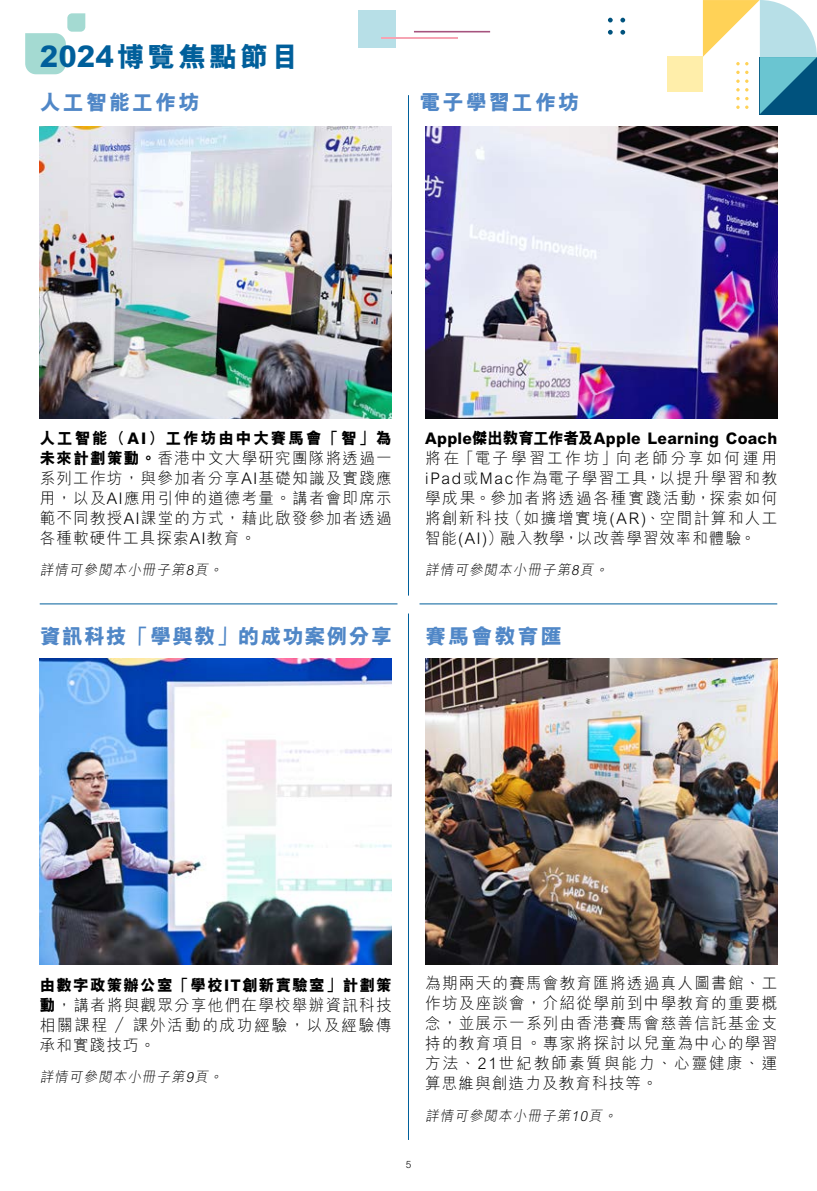
<style>
.page{position:relative;width:817px;height:1191px;background:#fff}
.page>*{position:absolute;margin:0;border:0;box-sizing:border-box;transform-origin:0 0}
.t1{font:800 28px "M Hei HK";letter-spacing:.1em;color:#005f9b}
.t2{font:800 21px "M Hei HK";color:#5087c7}
.t3{font:300 16px/20px "M Hei HK";letter-spacing:.085em;color:#000;text-align:justify}
.t4{font:800 16px "M Hei HK";letter-spacing:.015em;color:#000}
.t5{font:italic 300 14px "M Hei HK";color:#000}
.t6{font:300 10px "M Hei HK";color:#000}
.s1{font-size:30px}
.s2{font-weight:800}
</style>
<div class="page">
<svg style="left:702px;top:0;width:114px;height:114px"></svg>
<div style="left:667px;top:57px;width:35px;height:35px;background:#fea"></div>
<svg style="left:620px;top:18px;width:5px;height:4px"></svg>
<svg style="left:608px;top:18px;width:4px;height:4px"></svg>
<svg style="left:620px;top:30px;width:5px;height:5px"></svg>
<svg style="left:608px;top:30px;width:4px;height:5px"></svg>
<div style="left:358px;top:10px;width:37px;height:37px;background:#b7dfe7"></div>
<hr style="left:381px;top:37px;width:76px;height:1px;background:#f6a4b3">
<hr style="left:414px;top:31px;width:76px;height:1px;background:#a6537e">
<hr style="left:40px;top:603px;width:357px;height:1px;background:#005f9b">
<hr style="left:419px;top:603px;width:358px;height:1px;background:#005f9b">
<hr style="left:408px;top:613px;width:1px;height:527px;background:#005f9b">
<hr style="left:408px;top:95px;width:1px;height:500px;background:#005f9b">
<img style="left:40px;top:126px;width:352px;height:292px">
<img style="left:425px;top:658px;width:352px;height:306px">
<img style="left:425px;top:126px;width:352px;height:292px">
<img style="left:40px;top:658px;width:352px;height:306px">
<svg style="left:25px;top:13px;width:60px;height:61px"></svg>
<h1 class="t1" style="left:40px;top:38px;width:260px"><span class="s1">2024</span>博覽焦點節目</h1>
<h2 class="t2" style="left:40px;top:88px;width:162px">人工智能工作坊</h2>
<h2 class="t2" style="left:419px;top:88px;width:162px">電子學習工作坊</h2>
<p class="t3" style="left:40px;top:427px;width:353px"><span class="s2">人工智能（AI）工作坊由中大賽馬會「智」為未來計劃策動。</span>香港中文大學研究團隊將透過一系列工作坊，與參加者分享AI基礎知識及實踐應用，以及AI應用引伸的道德考量。講者會即席示範不同教授AI課堂的方式，藉此啟發參加者透過各種軟硬件工具探索AI教育。</p>
<p class="t5" style="left:40px;top:560px;width:188px">詳情可參閱本小冊子第8頁。</p>
<h2 class="t2" style="left:40px;top:622px;width:354px">資訊科技「學與教」的成功案例分享</h2>
<p class="t4" style="left:425px;top:427px;width:353px">Apple傑出教育工作者及Apple Learning Coach</p>
<p class="t3" style="left:425px;top:447px;width:353px">將在「電子學習工作坊」向老師分享如何運用iPad或Mac作為電子學習工具，以提升學習和教學成果。參加者將透過各種實踐活動，探索如何將創新科技（如擴增實境(AR)、空間計算和人工智能(AI)）融入教學，以改善學習效率和體驗。</p>
<p class="t5" style="left:425px;top:560px;width:188px">詳情可參閱本小冊子第8頁。</p>
<h2 class="t2" style="left:425px;top:622px;width:138px">賽馬會教育匯</h2>
<p class="t3" style="left:40px;top:974px;width:353px"><span class="s2">由數字政策辦公室「學校IT創新實驗室」計劃策動</span>，講者將與觀眾分享他們在學校舉辦資訊科技相關課程／課外活動的成功經驗，以及經驗傳承和實踐技巧。</p>
<p class="t5" style="left:40px;top:1067px;width:188px">詳情可參閱本小冊子第9頁。</p>
<p class="t3" style="left:425px;top:972px;width:353px">為期兩天的賽馬會教育匯將透過真人圖書館、工作坊及座談會，介紹從學前到中學教育的重要概念，並展示一系列由香港賽馬會慈善信託基金支持的教育項目。專家將探討以兒童為中心的學習方法、21世紀教師素質與能力、心靈健康、運算思維與創造力及教育科技等。</p>
<p class="t5" style="left:425px;top:1105px;width:196px">詳情可參閱本小冊子第10頁。</p>
<p class="t6" style="left:405px;top:1157px;width:7px">5</p>
</div>
